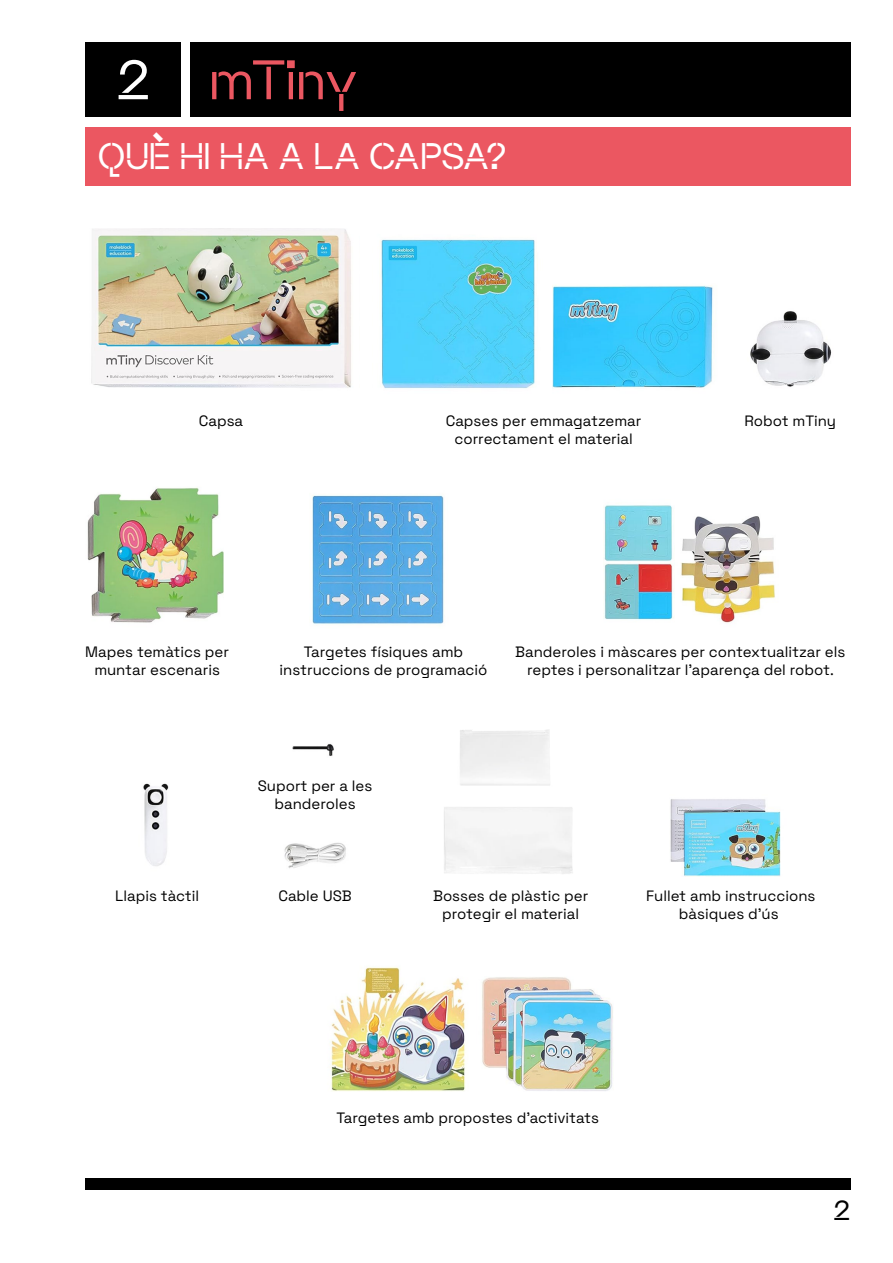
<style>
.page{position:relative;width:893px;height:1263px;background:#fff}
.page>*{position:absolute;margin:0;border:0;box-sizing:border-box;transform-origin:0 0}
.t1{font:54px "Maxeville Construct";letter-spacing:-.03em;color:#eb5761}
.t2{font:36px "Maxeville Construct";letter-spacing:-.02em;color:#fff}
.t3{font:27px "Maxeville Construct";color:#000}
.t4{font:15px/18px "Space Grotesk";color:#000;text-align:center}
.s1{color:#fff}
</style>
<div class="page">
<div style="left:85px;top:1178px;width:765px;height:11px;background:#000"></div>
<img style="left:312px;top:495px;width:132px;height:129px">
<img style="left:482px;top:977px;width:131px;height:114px">
<img style="left:331px;top:967px;width:135px;height:124px">
<img style="left:604px;top:505px;width:70px;height:115px">
<img style="left:681px;top:516px;width:94px;height:107px">
<div style="left:190px;top:43px;width:660px;height:74px;background:#000"></div>
<div style="left:85px;top:43px;width:96px;height:74px;background:#000"></div>
<div style="left:85px;top:127px;width:765px;height:59px;background:#eb5761"></div>
<img style="left:91px;top:229px;width:260px;height:159px">
<img style="left:87px;top:487px;width:137px;height:136px">
<img style="left:143px;top:783px;width:26px;height:83px">
<img style="left:292px;top:744px;width:42px;height:12px">
<img style="left:284px;top:843px;width:62px;height:25px">
<img style="left:670px;top:799px;width:111px;height:78px">
<img style="left:750px;top:311px;width:82px;height:76px">
<img style="left:380px;top:239px;width:155px;height:150px">
<img style="left:552px;top:285px;width:161px;height:103px">
<h1 class="t1" style="left:116px;top:44px;width:244px"><span class="s1">2</span> mTiny</h1>
<h2 class="t2" style="left:98px;top:132px;width:410px">QUÈ HI HA A LA CAPSA?</h2>
<p class="t4" style="left:199px;top:411px;width:46px">Capsa</p>
<p class="t4" style="left:446px;top:411px;width:197px">Capses per emmagatzemar correctament el material</p>
<p class="t4" style="left:744px;top:411px;width:93px">Robot mTiny</p>
<p class="t4" style="left:85px;top:641px;width:145px">Mapes temàtics per muntar escenaris</p>
<p class="t4" style="left:280px;top:641px;width:209px">Targetes físiques amb instruccions de programació</p>
<p class="t4" style="left:515px;top:641px;width:332px">Banderoles i màscares per contextualitzar els reptes i personalitzar l’aparença del robot.</p>
<p class="t4" style="left:115px;top:886px;width:85px">Llapis tàctil</p>
<p class="t4" style="left:258px;top:776px;width:116px">Suport per a les banderoles</p>
<p class="t4" style="left:278px;top:886px;width:75px">Cable USB</p>
<p class="t4" style="left:433px;top:886px;width:157px">Bosses de plàstic per protegir el material</p>
<p class="t4" style="left:646px;top:886px;width:171px">Fullet amb instruccions bàsiques d’ús</p>
<p class="t4" style="left:336px;top:1107px;width:264px">Targetes amb propostes d’activitats</p>
<h3 class="t3" style="left:833px;top:1193px;width:19px">2</h3>
</div>
